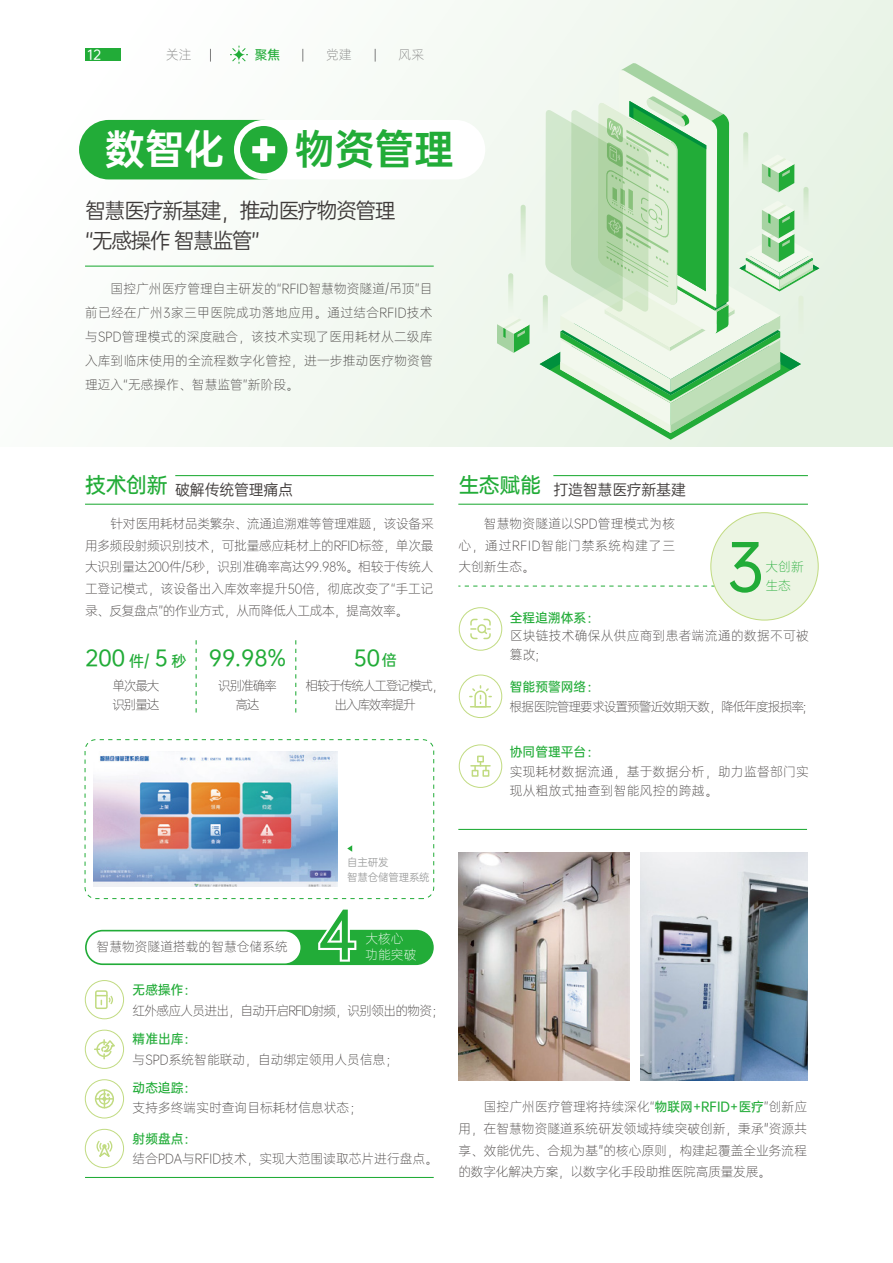
<style>
.page{position:relative;width:893px;height:1263px;background:#fff}
.page>*{position:absolute;margin:0;border:0;box-sizing:border-box;transform-origin:0 0}
.t1{font:62.25px "OPPO Sans M";color:#22ac38}
.t2{font:40.5px "OPPO Sans B";color:#22ac38}
.t3{font:40.5px "OPPO Sans B";color:#fff}
.t4{font:21px/30px "OPPO Sans R";letter-spacing:-.08em;color:#3e3a39}
.t5{font:21px "OPPO Sans M";color:#22ac38}
.t6{font:15px "OPPO Sans R";letter-spacing:-.02em;color:#3e3a39}
.t7{font:15px "OPPO Sans M";color:#22ac38}
.t8{font:12.75px/21.8px "OPPO Sans L";color:#3e3a39;text-align:justify}
.t9{font:12.75px/18.3px "OPPO Sans L";letter-spacing:.02em;color:#3e3a39}
.t10{font:12.75px "OPPO Sans M";color:#22ac38}
.t11{font:12.75px "OPPO Sans L";letter-spacing:-.06em;color:#3e3a39}
.t12{font:12.75px/18.8px "OPPO Sans L";letter-spacing:-.1em;color:#3e3a39}
.t13{font:12.75px "OPPO Sans L";letter-spacing:-.08em;color:#3e3a39}
.t14{font:12.75px/15.8px "OPPO Sans L";color:#fff}
.t15{font:12.75px "OPPO Sans L";color:#7d7d7d}
.t16{font:12.75px/18.8px "OPPO Sans L";color:#22ac38}
.t17{font:12.75px "OPPO Sans M";color:#fff}
.t18{font:10.5px/15px "OPPO Sans R";letter-spacing:-.02em;color:#9fa0a0}
.s1{font-family:"OPPO Sans M";font-size:21px;color:#22ac38}
.s2{font-size:15px}
.s3{font-family:"OPPO Sans M";color:#22ac38}
</style>
<div class="page">
<div style="left:0;top:0;width:893px;height:446px;background:linear-gradient(to right,#fefefe,#e8f3e6)"></div>
<div style="left:85px;top:48px;width:35px;height:13px;background:#22ac38"></div>
<svg style="left:210px;top:49px;width:1px;height:13px"></svg>
<svg style="left:303px;top:49px;width:1px;height:13px"></svg>
<svg style="left:375px;top:49px;width:1px;height:13px"></svg>
<svg style="left:230px;top:46px;width:18px;height:18px"></svg>
<hr style="left:85px;top:266px;width:349px;height:1px;background:#22ac38">
<svg style="left:458px;top:586px;width:257px;height:1px"></svg>
<hr style="left:85px;top:1177px;width:349px;height:1px;background:#22ac38">
<hr style="left:458px;top:829px;width:349px;height:1px;background:#22ac38">
<div style="left:459px;top:607px;width:43px;height:44px;border:1px solid #c1db81;border-radius:50%"></div>
<div style="left:459px;top:675px;width:43px;height:43px;border:1px solid #c1db81;border-radius:50%"></div>
<div style="left:459px;top:744px;width:43px;height:44px;border:1px solid #c1db81;border-radius:50%"></div>
<hr style="left:85px;top:504px;width:349px;height:1px;background:#22ac38">
<hr style="left:175px;top:475px;width:259px;height:1px;background:#22ac38">
<hr style="left:458px;top:504px;width:350px;height:1px;background:#22ac38">
<hr style="left:553px;top:475px;width:255px;height:1px;background:#22ac38">
<img style="left:458px;top:853px;width:171px;height:228px">
<img style="left:640px;top:853px;width:168px;height:228px">
<svg style="left:470px;top:618px;width:21px;height:22px"></svg>
<svg style="left:470px;top:686px;width:21px;height:22px"></svg>
<div style="left:477px;top:755px;width:7px;height:7px;border:2px solid #c1db81"></div>
<div style="left:472px;top:770px;width:7px;height:7px;border:2px solid #c1db81"></div>
<div style="left:482px;top:770px;width:7px;height:7px;border:2px solid #c1db81"></div>
<svg style="left:471px;top:762px;width:19px;height:8px"></svg>
<div style="left:85px;top:980px;width:39px;height:39px;border:1px solid #c1db81;border-radius:50%"></div>
<div style="left:95px;top:990px;width:13px;height:19px;border:2px solid #c1db81;border-radius:2px"></div>
<svg style="left:96px;top:995px;width:17px;height:9px"></svg>
<div style="left:85px;top:1030px;width:39px;height:39px;border:1px solid #c1db81;border-radius:50%"></div>
<svg style="left:95px;top:1039px;width:20px;height:20px"></svg>
<div style="left:85px;top:1079px;width:39px;height:39px;border:1px solid #c1db81;border-radius:50%"></div>
<div style="left:95px;top:1089px;width:19px;height:19px;border:2px solid #c1db81;border-radius:50%"></div>
<svg style="left:96px;top:1090px;width:17px;height:18px"></svg>
<div style="left:85px;top:1129px;width:39px;height:39px;border:1px solid #c1db81;border-radius:50%"></div>
<svg style="left:96px;top:1141px;width:16px;height:16px"></svg>
<div style="left:711px;top:513px;width:107px;height:107px;background:#ecf5e3;border-radius:50%"></div>
<div style="left:79px;top:120px;width:214px;height:59px;background:#22ac38;border-radius:30px"></div>
<div style="left:234px;top:120px;width:251px;height:59px;background:#fff;border-radius:30px"></div>
<div style="left:240px;top:126px;width:47px;height:47px;background:#22ac38;border-radius:50%"></div>
<svg style="left:252px;top:138px;width:23px;height:23px"></svg>
<svg style="left:508px;top:273px;width:5px;height:43px"></svg>
<svg style="left:521px;top:205px;width:5px;height:61px"></svg>
<svg style="left:497px;top:315px;width:32px;height:38px"></svg>
<svg style="left:540px;top:63px;width:279px;height:377px;background:#c6e5c5"></svg>
<svg style="left:196px;top:640px;width:1px;height:73px"></svg>
<svg style="left:295px;top:640px;width:1px;height:73px"></svg>
<div style="left:85px;top:930px;width:349px;height:35px;background:#22ac38;border-radius:18px"></div>
<div style="left:87px;top:931px;width:213px;height:32px;background:#fff;border-radius:16px"></div>
<svg style="left:318px;top:929px;width:38px;height:33px"></svg>
<div style="left:85px;top:739px;width:349px;height:160px;border:1px dashed #22ac38;border-radius:11px"></div>
<svg style="left:347px;top:845px;width:5px;height:7px"></svg>
<img style="left:93px;top:751px;width:244px;height:136px">
<p class="t17" style="left:88px;top:44px;width:15px">12</p>
<p class="t15" style="left:166px;top:45px;width:27px">关注</p>
<p class="t10" style="left:255px;top:44px;width:27px">聚焦</p>
<p class="t15" style="left:326px;top:45px;width:27px">党建</p>
<p class="t15" style="left:399px;top:45px;width:27px">风采</p>
<h2 class="t3" style="left:105px;top:114px;width:121px">数智化</h2>
<h2 class="t2" style="left:295px;top:114px;width:161px">物资管理</h2>
<h3 class="t4" style="left:85px;top:194px;width:312px">智慧医疗新基建，推动医疗物资管理“无感操作 智慧监管”</h3>
<p class="t8" style="left:85px;top:276px;width:349px;line-height:24px;text-indent:26px">国控广州医疗管理自主研发的“RFID智慧物资隧道/吊顶”目前已经在广州3家三甲医院成功落地应用。通过结合RFID技术与SPD管理模式的深度融合，该技术实现了医用耗材从二级库入库到临床使用的全流程数字化管控，进一步推动医疗物资管理迈入“无感操作、智慧监管”新阶段。</p>
<p class="t6" style="left:85px;top:478px;width:210px"><span class="s1">技术创新</span>破解传统管理痛点</p>
<p class="t6" style="left:458px;top:478px;width:229px"><span class="s1">生态赋能</span> 打造智慧医疗新基建</p>
<p class="t8" style="left:85px;top:512px;width:350px;text-indent:26px">针对医用耗材品类繁杂、流通追溯难等管理难题，该设备采用多频段射频识别技术，可批量感应耗材上的RFID标签，单次最大识别量达200件/5秒，识别准确率高达99.98%。相较于传统人工登记模式，该设备出入库效率提升50倍，彻底改变了“手工记录、反复盘点”的作业方式，从而降低人工成本，提高效率。</p>
<p class="t8" style="left:458px;top:512px;width:218px;text-indent:26px">智慧物资隧道以SPD管理模式为核心，通过RFID智能门禁系统构建了三大创新生态。</p>
<p class="t10" style="left:510px;top:607px;width:91px">全程追溯体系：</p>
<h1 class="t1" style="left:725px;top:516px;width:41px">3</h1>
<p class="t16" style="left:766px;top:557px;width:40px">大创新生态</p>
<h3 class="t5" style="left:85px;top:640px;width:84px">200 <span class="s2">件/</span> 5</h3>
<p class="t7" style="left:171px;top:648px;width:16px">秒</p>
<h3 class="t5" style="left:209px;top:640px;width:79px">99.98%</h3>
<h3 class="t5" style="left:353px;top:640px;width:45px">50<span class="s2">倍</span></h3>
<p class="t12" style="left:112px;top:675px;width:49px">单次最大识别量达</p>
<p class="t8" style="left:218px;top:675px;width:60px;line-height:18.8px;text-align:center">识别准确率高达</p>
<p class="t12" style="left:306px;top:675px;width:140px;text-align:center">相较于传统人工登记模式，出入库效率提升</p>
<p class="t9" style="left:510px;top:626px;width:300px">区块链技术确保从供应商到患者端流通的数据不可被篡改;</p>
<p class="t13" style="left:510px;top:697px;width:298px">根据医院管理要求设置预警近效期天数，降低年度报损率;</p>
<p class="t10" style="left:510px;top:676px;width:91px">智能预警网络：</p>
<p class="t10" style="left:510px;top:741px;width:91px">协同管理平台：</p>
<p class="t9" style="left:510px;top:762px;width:300px">实现耗材数据流通，基于数据分析，助力监督部门实现从粗放式抽查到智能风控的跨越。</p>
<p class="t8" style="left:97px;top:935px;width:193px">智慧物资隧道搭载的智慧仓储系统</p>
<p class="t18" style="left:347px;top:854px;width:84px">自主研发<br>智慧仓储管理系统</p>
<h1 class="t1" style="left:318px;top:883px;width:41px">4</h1>
<p class="t14" style="left:365px;top:930px;width:52px">大核心功能突破</p>
<p class="t10" style="left:133px;top:979px;width:65px">无感操作：</p>
<p class="t10" style="left:133px;top:1028px;width:65px">精准出库：</p>
<p class="t10" style="left:133px;top:1078px;width:65px">动态追踪：</p>
<p class="t10" style="left:133px;top:1128px;width:65px">射频盘点：</p>
<p class="t11" style="left:133px;top:1000px;width:313px">红外感应人员进出，自动开启RFID射频，识别领出的物资；</p>
<p class="t8" style="left:133px;top:1048px;width:267px">与SPD系统智能联动，自动绑定领用人员信息；</p>
<p class="t8" style="left:133px;top:1096px;width:231px">支持多终端实时查询目标耗材信息状态；</p>
<p class="t8" style="left:133px;top:1147px;width:307px">结合PDA与RFID技术，实现大范围读取芯片进行盘点。</p>
<p class="t8" style="left:458px;top:1095px;width:350px;text-indent:26px">国控广州医疗管理将持续深化“<span class="s3">物联网+RFID+医疗</span>”创新应用，在智慧物资隧道系统研发领域持续突破创新，秉承"资源共享、效能优先、合规为基"的核心原则，构建起覆盖全业务流程的数字化解决方案，以数字化手段助推医院高质量发展。</p>
</div>
